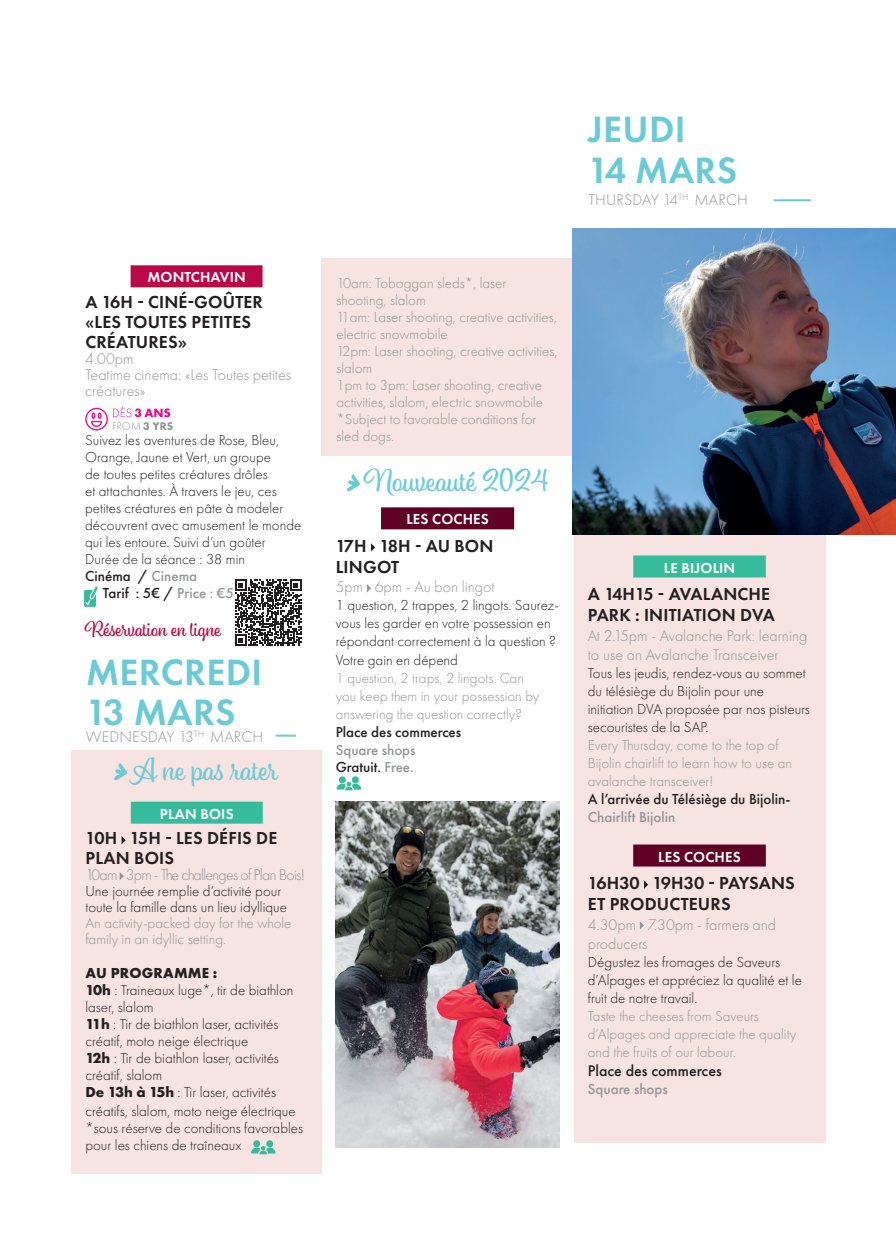
<style>
.page{position:relative;width:896px;height:1248px;background:#fff}
.page>*{position:absolute;margin:0;border:0;box-sizing:border-box;transform-origin:0 0}
.t1{font:600 38px/40px "Futura PT";letter-spacing:.01em;color:#6acbd6}
.t2{font:30px "Eds Market Upright Script";color:#6acbd6}
.t3{font:20px "Eds Market Upright Script";color:#ba0745}
.t4{font:600 18px/20px "Futura PT";letter-spacing:.01em;color:#231f20}
.t5{font:300 16px/16px "Futura PT";color:#939598}
.t6{font:300 16px "Futura PT";letter-spacing:-.05em;color:#939598}
.t7{font:500 16px "Futura PT";color:#231f20}
.t8{font:300 15px/17px "Futura PT";color:#231f20}
.t9{font:300 15px/17px "Futura PT";color:#939598}
.t10{font:500 15px "Futura PT";color:#231f20}
.t11{font:500 15px/17px "Futura PT";color:#939598}
.t12{font:600 15px "Futura PT";letter-spacing:.01em;color:#fff}
.s1{color:#939598}
.s2{font-weight:700}
.s3{color:#231f20}
</style>
<div class="page">
<div style="left:574px;top:286px;width:251px;height:856px;background:#f7e3e1"></div>
<div style="left:71px;top:750px;width:250px;height:423px;background:#f7e3e1"></div>
<div style="left:321px;top:258px;width:252px;height:197px;background:#f7e3e1"></div>
<hr style="left:276px;top:734px;width:20px;height:2px;background:#6acbd6">
<hr style="left:773px;top:199px;width:38px;height:2px;background:#6acbd6">
<div style="left:131px;top:265px;width:131px;height:22px;background:#ba0745"></div>
<div style="left:633px;top:555px;width:133px;height:22px;background:#36bc9b"></div>
<div style="left:633px;top:844px;width:133px;height:22px;background:#600025"></div>
<svg style="left:644px;top:880px;width:4px;height:8px"></svg>
<svg style="left:640px;top:921px;width:4px;height:8px"></svg>
<div style="left:352px;top:776px;width:7px;height:7px;background:#36bc9b;border-radius:50%"></div>
<div style="left:339px;top:776px;width:7px;height:7px;background:#36bc9b;border-radius:50%"></div>
<svg style="left:336px;top:781px;width:25px;height:9px"></svg>
<svg style="left:84px;top:586px;width:14px;height:21px"></svg>
<div style="left:131px;top:801px;width:132px;height:22px;background:#36bc9b"></div>
<svg style="left:121px;top:836px;width:5px;height:8px"></svg>
<svg style="left:120px;top:872px;width:4px;height:8px"></svg>
<svg style="left:347px;top:474px;width:13px;height:17px"></svg>
<div style="left:381px;top:507px;width:133px;height:22px;background:#600025"></div>
<svg style="left:371px;top:543px;width:4px;height:8px"></svg>
<svg style="left:367px;top:584px;width:4px;height:8px"></svg>
<img style="left:573px;top:228px;width:323px;height:307px">
<svg style="left:235px;top:579px;width:66px;height:66px"></svg>
<svg style="left:114px;top:763px;width:13px;height:17px"></svg>
<div style="left:266px;top:1140px;width:7px;height:7px;background:#36bc9b;border-radius:50%"></div>
<div style="left:253px;top:1140px;width:7px;height:7px;background:#36bc9b;border-radius:50%"></div>
<svg style="left:251px;top:1145px;width:25px;height:9px"></svg>
<svg style="left:85px;top:406px;width:88px;height:25px"></svg>
<img style="left:336px;top:801px;width:223px;height:346px">
<p class="t12" style="left:147px;top:268px;width:100px">MONTCHAVIN</p>
<p class="t4" style="left:85px;top:292px;width:179px">A 16H - CINÉ-GOÛTER «LES TOUTES PETITES<br>CRÉATURES»</p>
<p class="t5" style="left:85px;top:351px;width:207px">4.00pm<br>Teatime cinema: «Les Toutes petites créatures»</p>
<p class="t8" style="left:85px;top:431px;width:195px">Suivez les aventures de Rose, Bleu,</p>
<p class="t8" style="left:85px;top:448px;width:187px">Orange, Jaune et Vert, un groupe</p>
<p class="t8" style="left:85px;top:465px;width:184px">de toutes petites créatures drôles</p>
<p class="t8" style="left:85px;top:482px;width:193px">et attachantes. À travers le jeu, ces</p>
<p class="t8" style="left:85px;top:499px;width:200px">petites créatures en pâte à modeler</p>
<p class="t8" style="left:85px;top:516px;width:218px">découvrent avec amusement le monde</p>
<p class="t8" style="left:85px;top:533px;width:182px">qui les entoure. Suivi d’un goûter</p>
<p class="t8" style="left:85px;top:550px;width:161px">Durée de la séance : 38 min</p>
<p class="t10" style="left:85px;top:567px;width:113px">Cinéma / <span class="s1">Cinema</span></p>
<p class="t10" style="left:103px;top:584px;width:133px">Tarif : 5€ / <span class="s1">Price : €5</span></p>
<h3 class="t3" style="left:85px;top:617px;width:138px">Réservation en ligne</h3>
<h1 class="t1" style="left:86px;top:651px;width:178px">MERCREDI<br>13 MARS</h1>
<p class="t5" style="left:86px;top:728px;width:179px">WEDNESDAY 13<sup>TH</sup> MARCH</p>
<h2 class="t2" style="left:131px;top:752px;width:149px">A ne pas rater</h2>
<p class="t12" style="left:160px;top:804px;width:75px">PLAN BOIS</p>
<p class="t4" style="left:85px;top:828px;width:193px">10H 15H - LES DÉFIS DE<br>PLAN BOIS</p>
<p class="t6" style="left:85px;top:865px;width:221px">10am 3pm - The challenges of Plan Bois!</p>
<p class="t8" style="left:85px;top:883px;width:203px;line-height:16px">Une journée remplie d’activité pour toute la famille dans un lieu idyllique</p>
<p class="t9" style="left:85px;top:915px;width:208px;line-height:16px">An activity-packed day for the whole family in an idyllic setting.</p>
<p class="t8" style="left:85px;top:964px;width:219px"><span class="s2">AU PROGRAMME :<br>10h</span> : Traineaux luge*, tir de biathlon laser, slalom<br><span class="s2">11h</span> : Tir de biathlon laser, activités créatif, moto neige électrique<br><span class="s2">12h</span> : Tir de biathlon laser, activités créatif, slalom<br><span class="s2">De 13h à 15h</span> : Tir laser, activités créatifs, slalom, moto neige électrique *sous réserve de conditions favorables pour les chiens de traîneaux</p>
<p class="t9" style="left:336px;top:274px;width:223px">10am: Toboggan sleds*, laser shooting, slalom<br>11am: Laser shooting, creative activities, electric snowmobile<br>12pm: Laser shooting, creative activities, slalom<br>1pm to 3pm: Laser shooting, creative activities, slalom, electric snowmobile *Subject to favorable conditions for sled dogs.</p>
<h2 class="t2" style="left:364px;top:463px;width:186px">Nouveauté 2024</h2>
<p class="t12" style="left:406px;top:510px;width:84px">LES COCHES</p>
<p class="t4" style="left:336px;top:534px;width:159px;line-height:21.6px">17H 18H - AU BON<br>LINGOT</p>
<p class="t5" style="left:336px;top:579px;width:160px">5pm 6pm - Au bon lingot</p>
<p class="t8" style="left:336px;top:596px;width:225px;line-height:18px">1 question, 2 trappes, 2 lingots. Saurez&shy;vous les garder en votre possession en répondant correctement à la question ?<br>Votre gain en dépend</p>
<p class="t9" style="left:336px;top:668px;width:205px;line-height:18px">1 question, 2 traps, 2 lingots. Can you keep them in your possession by answering the question correctly?</p>
<p class="t10" style="left:336px;top:722px;width:127px">Place des commerces</p>
<p class="t11" style="left:336px;top:741px;width:81px">Square shops<br><span class="s3">Gratuit.</span> Free.</p>
<h1 class="t1" style="left:588px;top:109px;width:151px">JEUDI<br>14 MARS</h1>
<p class="t5" style="left:588px;top:192px;width:161px">THURSDAY 14<sup>TH</sup> MARCH</p>
<p class="t12" style="left:664px;top:558px;width:73px">LE BIJOLIN</p>
<p class="t4" style="left:588px;top:582px;width:188px;line-height:21.6px">A 14H15 - AVALANCHE<br>PARK : INITIATION DVA</p>
<p class="t5" style="left:588px;top:625px;width:221px;line-height:19.2px">At 2.15pm - Avalanche Park: learning to use an Avalanche Transceiver</p>
<p class="t8" style="left:588px;top:664px;width:224px;line-height:18px">Tous les jeudis, rendez-vous au sommet du télésiège du Bijolin pour une initiation DVA proposée par nos pisteurs secouristes de la SAP.</p>
<p class="t9" style="left:588px;top:736px;width:206px;line-height:18px">Every Thursday, come to the top of<br>Bijolin chairlift to learn how to use an avalanche transceiver!</p>
<p class="t10" style="left:588px;top:789px;width:204px">A l’arrivée du Télésiège du Bijolin-</p>
<p class="t11" style="left:588px;top:808px;width:89px">Chairlift Bijolin</p>
<p class="t12" style="left:658px;top:847px;width:84px">LES COCHES</p>
<p class="t4" style="left:588px;top:871px;width:208px;line-height:21.6px">16H30 19H30 - PAYSANS<br>ET PRODUCTEURS</p>
<p class="t5" style="left:588px;top:914px;width:190px;line-height:19.2px">4.30pm 7.30pm - farmers and producers</p>
<p class="t8" style="left:588px;top:952px;width:215px;line-height:18px">Dégustez les fromages de Saveurs d’Alpages et appréciez la qualité et le fruit de notre travail.</p>
<p class="t9" style="left:588px;top:1006px;width:210px;line-height:18px">Taste the cheeses from Saveurs d’Alpages and appreciate the quality and the fruits of our labour.</p>
<p class="t7" style="left:588px;top:1061px;width:135px">Place des commerces</p>
<p class="t11" style="left:588px;top:1080px;width:81px">Square shops</p>
</div>
